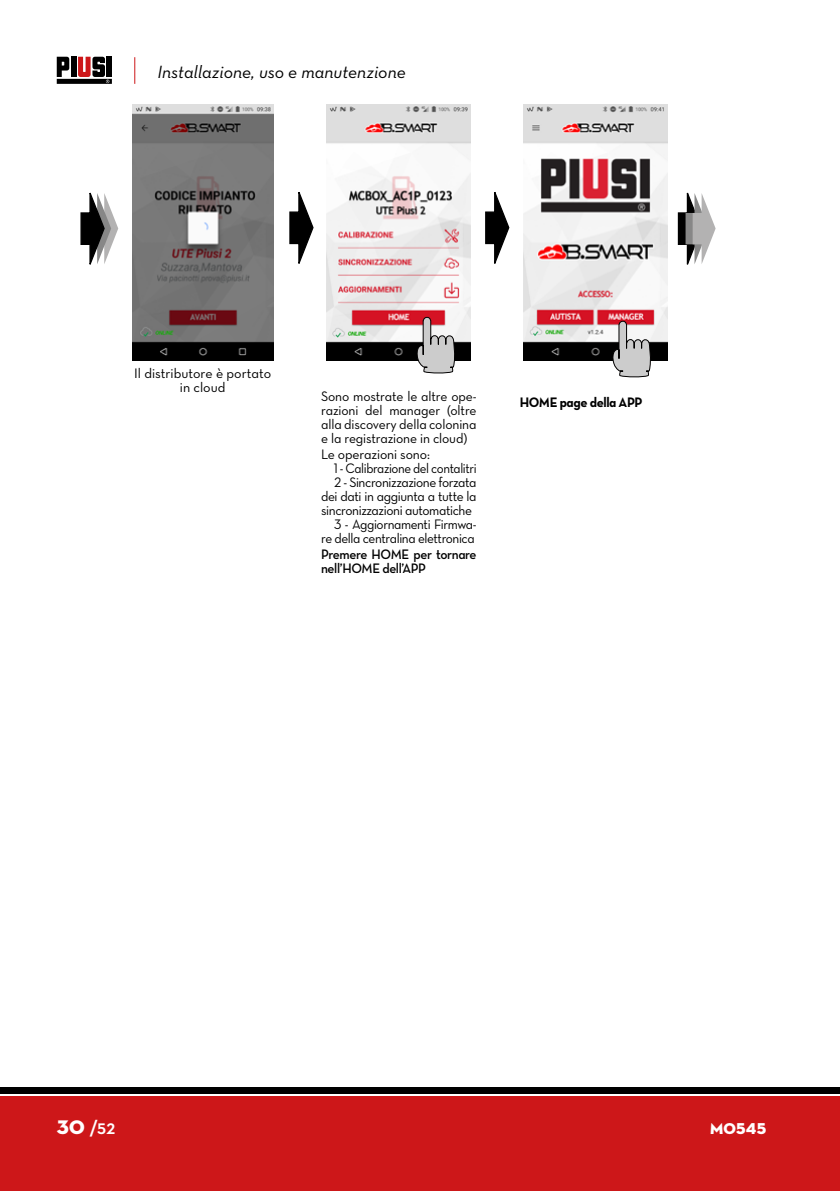
<style>
.page{position:relative;width:840px;height:1191px;background:#fff}
.page>*{position:absolute;margin:0;border:0;box-sizing:border-box;transform-origin:0 0}
.t1{font:700 20px "Neutraface Display";color:#fff}
.t2{font:18px "Neutraface Text Book Italic Alt";color:#000}
.t3{font:16px "Neutraface Display Titling";letter-spacing:.01em;color:#fff}
.t4{font:14px/14px "Neutraface Text Book Alt";letter-spacing:-.03em;color:#000;text-align:justify}
.t5{font:14px "Neutraface Text Book Alt";letter-spacing:-.03em;color:#000;scale:.96 1}
.t6{font:14px "Neutraface Text Book Alt";letter-spacing:-.03em;color:#000;scale:.95 1}
.t7{font:14px/14px "Neutraface Text Demi Alt";letter-spacing:-.03em;color:#000;scale:.95 1}
.t8{font:14px/14px "Neutraface Text Book Alt";color:#000;text-align:center}
.t9{font:14px "Neutraface Text Book Alt";letter-spacing:-.03em;color:#000;scale:.93 1}
.t10{font:14px "Neutraface Text Book Alt";letter-spacing:-.01em;color:#000}
.t11{font:14px "Neutraface Text Bold Alt";letter-spacing:-.03em;color:#000;scale:.95 1}
.s1{font-family:"Neutraface Display Titling";font-weight:400}
</style>
<div class="page">
<div style="left:0;top:1096px;width:839px;height:95px;background:#cd1719"></div>
<div style="left:0;top:1087px;width:839px;height:6px;background:#000"></div>
<div style="left:71px;top:57px;width:5px;height:20px;background:#000"></div>
<div style="left:107px;top:57px;width:5px;height:20px;background:#000"></div>
<svg style="left:57px;top:57px;width:12px;height:20px"></svg>
<div style="left:57px;top:79px;width:55px;height:5px;background:#000"></div>
<svg style="left:78px;top:57px;width:31px;height:26px"></svg>
<svg style="left:134px;top:57px;width:1px;height:27px"></svg>
<img style="left:132px;top:105px;width:141px;height:255px">
<img style="left:326px;top:105px;width:144px;height:255px">
<img style="left:523px;top:105px;width:144px;height:255px">
<svg style="left:289px;top:192px;width:25px;height:72px"></svg>
<svg style="left:485px;top:192px;width:25px;height:72px"></svg>
<svg style="left:415px;top:316px;width:41px;height:58px"></svg>
<svg style="left:611px;top:320px;width:40px;height:58px"></svg>
<svg style="left:677px;top:192px;width:38px;height:73px"></svg>
<svg style="left:80px;top:192px;width:38px;height:73px"></svg>
<p class="t2" style="left:157px;top:60px;width:249px">Installazione, uso e manutenzione</p>
<p class="t8" style="left:134px;top:366px;width:138px">Il distributore è portato in cloud</p>
<p class="t4" style="left:321px;top:389px;width:157px">Sono mostrate le altre ope&shy;razioni del manager (oltre alla discovery della colonina e la registrazione in cloud)</p>
<p class="t10" style="left:321px;top:445px;width:110px">Le operazioni sono:</p>
<p class="t9" style="left:333px;top:459px;width:155px">1 - Calibrazione del contalitri</p>
<p class="t5" style="left:334px;top:473px;width:150px">2 - Sincronizzazione forzata</p>
<p class="t5" style="left:321px;top:487px;width:163px">dei dati in aggiunta a tutte la</p>
<p class="t5" style="left:321px;top:501px;width:159px">sincronizzazioni automatiche</p>
<p class="t6" style="left:334px;top:515px;width:151px">3 - Aggiornamenti Firmwa-</p>
<p class="t6" style="left:321px;top:529px;width:163px">re della centralina elettronica</p>
<p class="t7" style="left:321px;top:547px;width:165px">Premere HOME per tornare nell’HOME dell’APP</p>
<p class="t11" style="left:519px;top:393px;width:131px">HOME page della APP</p>
<h1 class="t1" style="left:57px;top:1116px;width:60px"><span class="s1">30</span> /52</h1>
<p class="t3" style="left:709px;top:1118px;width:57px">M0545</p>
</div>
